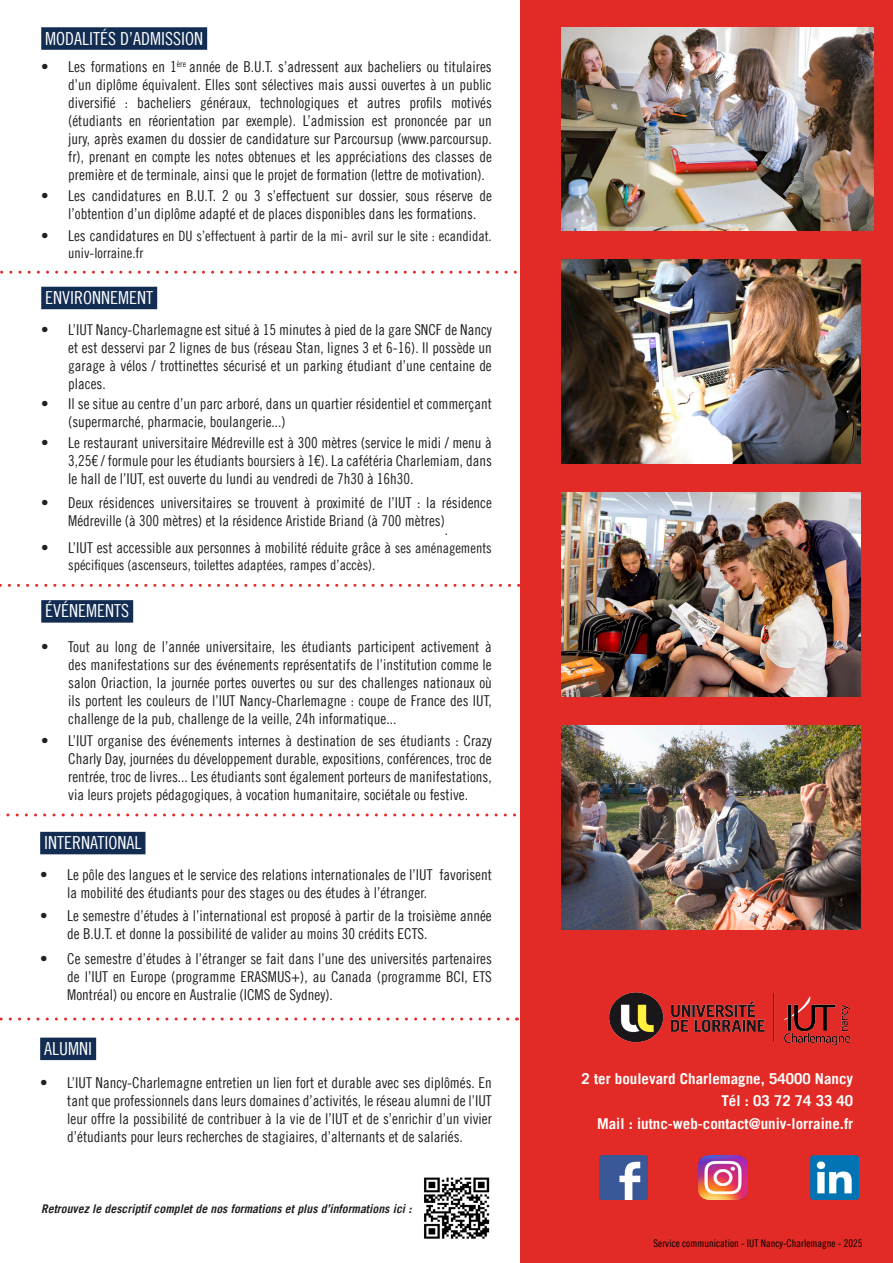
<style>
.page{position:relative;width:893px;height:1263px;background:#fff}
.page>*{position:absolute;margin:0;border:0;box-sizing:border-box;transform-origin:0 0}
.t1{font:18px "Trade Gothic LT Cond Eighteen";color:#fff}
.t2{font:15px/18px "Trade Gothic LT Cond Eighteen";color:#231f20;text-align:justify}
.t3{font:700 15px "Trade Gothic LT";color:#fff}
.t4{font:14.25px/17.1px "Trade Gothic LT Cond Eighteen";color:#231f20}
.t5{font:italic 700 12px "Trade Gothic LT";color:#231f20}
.t6{font:10.5px "Trade Gothic LT Cond Eighteen";color:#000}
.s1{font-size:15px}
.s2{font-size:14.25px}
</style>
<div class="page">
<div style="left:521px;top:0;width:372px;height:1263px;background:#e22b26"></div>
<img style="left:599px;top:1156px;width:49px;height:44px">
<img style="left:811px;top:1156px;width:47px;height:44px">
<img style="left:699px;top:1156px;width:49px;height:44px">
<div style="left:41px;top:27px;width:166px;height:23px;background:#132d52"></div>
<div style="left:40px;top:832px;width:105px;height:22px;background:#132d52"></div>
<div style="left:41px;top:287px;width:116px;height:22px;background:#132d52"></div>
<div style="left:41px;top:600px;width:92px;height:23px;background:#132d52"></div>
<img style="left:561px;top:259px;width:300px;height:205px">
<img style="left:561px;top:493px;width:300px;height:204px">
<img style="left:561px;top:726px;width:300px;height:204px">
<img style="left:561px;top:27px;width:312px;height:203px">
<img style="left:424px;top:1177px;width:66px;height:62px">
<div style="left:40px;top:1037px;width:56px;height:23px;background:#132d52"></div>
<svg style="left:0;top:271px;width:521px;height:3px"></svg>
<svg style="left:0;top:584px;width:521px;height:3px"></svg>
<svg style="left:0;top:813px;width:521px;height:3px"></svg>
<svg style="left:0;top:1017px;width:517px;height:3px"></svg>
<img style="left:609px;top:992px;width:242px;height:54px">
<p class="t1" style="left:45px;top:27px;width:159px">MODALITÉS D’ADMISSION</p>
<p class="t2" style="left:68px;top:57px;width:425px;text-indent:-27px">• Les formations en 1<sup>ère</sup> année de B.U.T. s’adressent aux bacheliers ou titulaires d’un diplôme équivalent. Elles sont sélectives mais aussi ouvertes à un public diversifié : bacheliers généraux, technologiques et autres profils motivés (étudiants en réorientation par exemple). L’admission est prononcée par un jury, après examen du dossier de candidature sur Parcoursup (www.parcoursup. fr), prenant en compte les notes obtenues et les appréciations des classes de première et de terminale, ainsi que le projet de formation (lettre de motivation).</p>
<p class="t2" style="left:68px;top:186px;width:425px;text-indent:-27px">• Les candidatures en B.U.T. 2 ou 3 s’effectuent sur dossier, sous réserve de l’obtention d’un diplôme adapté et de places disponibles dans les formations.</p>
<p class="t4" style="left:68px;top:228px;width:425px;text-indent:-27px"><span class="s1">• Les candidatures</span> en DU s’effectuent à partir de la mi- avril sur le site : ecandidat. univ-lorraine.fr</p>
<p class="t1" style="left:45px;top:287px;width:109px">ENVIRONNEMENT</p>
<p class="t2" style="left:68px;top:321px;width:425px;text-indent:-27px">• L’IUT Nancy-Charlemagne est situé à 15 minutes à pied de la gare SNCF de Nancy et est desservi par 2 lignes de bus (réseau Stan, lignes 3 et 6-16). Il possède un garage à vélos / trottinettes sécurisé et un parking étudiant d’une centaine de places.</p>
<p class="t2" style="left:68px;top:394px;width:425px;text-indent:-27px">• Il se situe au centre d’un parc arboré, dans un quartier résidentiel et commerçant (supermarché, pharmacie, boulangerie...)</p>
<p class="t2" style="left:68px;top:433px;width:425px;text-indent:-27px">• Le restaurant universitaire Médreville est à 300 mètres (service le midi / menu à 3,25€ / formule pour les étudiants boursiers à 1€). La cafétéria Charlemiam, dans le hall de l’IUT, est ouverte du lundi au vendredi de 7h30 à 16h30.</p>
<p class="t2" style="left:68px;top:493px;width:425px;text-indent:-27px">• Deux résidences universitaires se trouvent à proximité de l’IUT : la résidence<br>Médreville (à 300 mètres) et la résidence Aristide Briand (à 700 mètres)</p>
<p class="t2" style="left:445px;top:520px;width:5px">.</p>
<p class="t2" style="left:41px;top:538px;width:452px">• L’IUT est accessible aux personnes à mobilité réduite grâce à <span class="s2">ses aménagements</span></p>
<p class="t4" style="left:68px;top:556px;width:309px">spécifiques (ascenseurs, toilettes adaptées, rampes d’accès).</p>
<p class="t1" style="left:45px;top:600px;width:85px">ÉVÉNEMENTS</p>
<p class="t2" style="left:68px;top:637px;width:425px;text-indent:-27px">• Tout au long de l’année universitaire, les étudiants participent activement à des manifestations sur des événements représentatifs de l’institution comme le salon Oriaction, la journée portes ouvertes ou sur des challenges nationaux où ils portent les couleurs de l’IUT Nancy-Charlemagne : coupe de France des IUT, challenge de la pub, challenge de la veille, 24h informatique...</p>
<p class="t2" style="left:68px;top:732px;width:425px;text-indent:-27px">• L’IUT organise des événements internes à destination de ses étudiants : Crazy Charly Day, journées du développement durable, expositions, conférences, troc de rentrée, troc de livres... Les étudiants sont également porteurs de manifestations, via leurs projets pédagogiques, à vocation humanitaire, sociétale ou festive.</p>
<p class="t1" style="left:44px;top:832px;width:99px">INTERNATIONAL</p>
<p class="t2" style="left:67px;top:866px;width:426px;text-indent:-27px">• Le pôle des langues et le service des relations internationales de l’IUT favorisent la mobilité des étudiants pour des stages ou des études à l’étranger.</p>
<p class="t2" style="left:67px;top:906px;width:426px;text-indent:-27px">• Le semestre d’études à l’international est proposé à partir de la troisième année de B.U.T. et donne la possibilité de valider au moins 30 crédits ECTS.</p>
<p class="t2" style="left:67px;top:950px;width:426px;text-indent:-27px">• Ce semestre d’études à l’étranger se fait dans l’une des universités partenaires de l’IUT en Europe (programme ERASMUS+), au Canada (programme BCI, ETS Montréal) ou encore en Australie (ICMS de Sydney).</p>
<p class="t1" style="left:44px;top:1038px;width:49px">ALUMNI</p>
<p class="t2" style="left:67px;top:1073px;width:426px;text-indent:-27px">• L’IUT Nancy-Charlemagne entretien un lien fort et durable avec ses diplômés. En tant que professionnels dans leurs domaines d’activités, le réseau alumni de l’IUT leur offre la possibilité de contribuer à la vie de l’IUT et de s’enrichir d’un vivier d’étudiants pour leurs recherches de stagiaires, d’alternants et de salariés.</p>
<p class="t5" style="left:41px;top:1201px;width:372px">Retrouvez le descriptif complet de nos formations et plus d’informations ici :</p>
<p class="t3" style="left:581px;top:1069px;width:273px">2 ter boulevard Charlemagne, 54000 Nancy</p>
<p class="t3" style="left:721px;top:1091px;width:133px">Tél : 03 72 74 33 40</p>
<p class="t3" style="left:597px;top:1114px;width:258px">Mail : iutnc-web-contact@univ-lorraine.fr</p>
<p class="t6" style="left:654px;top:1237px;width:210px">Service communication - IUT Nancy-Charlemagne - 2025</p>
</div>
